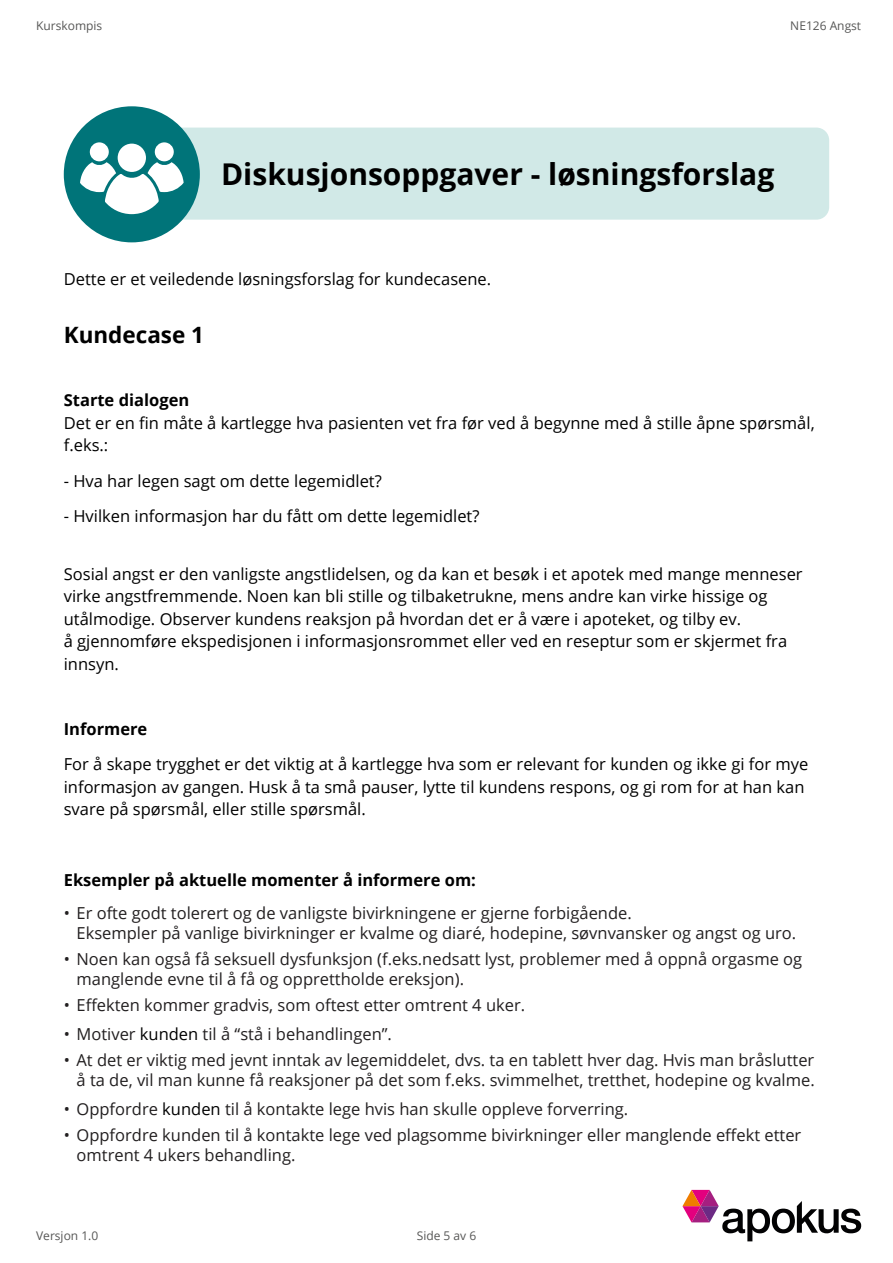
<style>
.page{position:relative;width:893px;height:1263px;background:#fff}
.page>*{position:absolute;margin:0;border:0;box-sizing:border-box;transform-origin:0 0}
.t1{font:700 30px "Open Sans";color:#000}
.t2{font:700 22.5px "Open Sans";color:#000}
.t3{font:16.5px/22.5px "Open Sans";color:#000}
.t4{font:16.5px/19.8px "Open Sans";color:#221f20}
.t5{font:700 16.5px "Open Sans";color:#000}
.t6{font:12px "Open Sans";color:#575756}
.s1{color:#000}
</style>
<div class="page">
<svg style="left:682px;top:1190px;width:179px;height:51px"></svg>
<div style="left:108px;top:128px;width:721px;height:92px;background:#d1e9e7;border-radius:13px"></div>
<div style="left:64px;top:106px;width:136px;height:136px;background:#007479;border-radius:50%"></div>
<div style="left:155px;top:142px;width:19px;height:19px;background:#fff;border-radius:50%"></div>
<div style="left:90px;top:142px;width:19px;height:19px;background:#fff;border-radius:50%"></div>
<div style="left:118px;top:144px;width:28px;height:28px;background:#fff;border-radius:50%"></div>
<svg style="left:80px;top:162px;width:104px;height:57px"></svg>
<p class="t6" style="left:36px;top:18px;width:68px">Kurskompis</p>
<p class="t6" style="left:790px;top:18px;width:72px">NE126 Angst</p>
<h1 class="t1" style="left:221px;top:153px;width:555px">Diskusjonsoppgaver - løsningsforslag</h1>
<p class="t3" style="left:64px;top:267px;width:429px">Dette er et veiledende løsningsforslag for kundecasene.</p>
<h2 class="t2" style="left:64px;top:319px;width:142px">Kundecase 1</h2>
<p class="t5" style="left:64px;top:389px;width:127px">Starte dialogen</p>
<p class="t3" style="left:64px;top:411px;width:752px">Det er en fin måte å kartlegge hva pasienten vet fra før ved å begynne med å stille åpne spørsmål, f.eks.:</p>
<p class="t3" style="left:64px;top:469px;width:320px">- Hva har legen sagt om dette legemidlet?</p>
<p class="t3" style="left:64px;top:504px;width:417px">- Hvilken informasjon har du fått om dette legemidlet?</p>
<p class="t3" style="left:64px;top:562px;width:740px">Sosial angst er den vanligste angstlidelsen, og da kan et besøk i et apotek med mange menneser virke angstfremmende. Noen kan bli stille og tilbaketrukne, mens andre kan virke hissige og utålmodige. Observer kundens reaksjon på hvordan det er å være i apoteket, og tilby ev.<br>å gjennomføre ekspedisjonen i informasjonsrommet eller ved en reseptur som er skjermet fra innsyn.</p>
<p class="t5" style="left:64px;top:717px;width:85px">Informere</p>
<p class="t3" style="left:64px;top:752px;width:746px">For å skape trygghet er det viktig at å kartlegge hva som er relevant for kunden og ikke gi for mye informasjon av gangen. Husk å ta små pauser, lytte til kundens respons, og gi rom for at han kan svare på spørsmål, eller stille spørsmål.</p>
<p class="t5" style="left:64px;top:869px;width:414px">Eksempler på aktuelle momenter å informere om:</p>
<p class="t4" style="left:77px;top:902px;width:721px;text-indent:-13px">• Er ofte godt tolerert og de vanligste bivirkningene er gjerne forbigående.<br>Eksempler på vanlige bivirkninger er kvalme og diaré, hodepine, søvnvansker og angst og uro.</p>
<p class="t4" style="left:77px;top:948px;width:727px;text-indent:-13px">• Noen kan også få seksuell dysfunksjon (f.eks.nedsatt lyst, problemer med å oppnå orgasme og manglende evne til å få og opprettholde ereksjon).</p>
<p class="t4" style="left:64px;top:994px;width:463px">• Effekten kommer gradvis, som oftest etter omtrent 4 uker.</p>
<p class="t4" style="left:64px;top:1023px;width:330px">• Motiver <span class="s1">kunden</span> til å “stå i behandlingen”.</p>
<p class="t4" style="left:64px;top:1049px;width:752px;text-align:right">• At det er viktig med jevnt inntak av legemiddelet, dvs. ta en tablett hver dag. Hvis man bråslutter å ta de, vil man kunne få reaksjoner på det som f.eks. svimmelhet, tretthet, hodepine og kvalme.</p>
<p class="t4" style="left:64px;top:1098px;width:566px">• Oppfordre <span class="s1">kunden</span> til å kontakte lege hvis han skulle oppleve forverring.</p>
<p class="t4" style="left:77px;top:1124px;width:726px;text-indent:-13px">• Oppfordre kunden til å kontakte lege ved plagsomme bivirkninger eller manglende effekt etter omtrent 4 ukers behandling.</p>
<p class="t6" style="left:36px;top:1228px;width:64px">Versjon 1.0</p>
<p class="t6" style="left:417px;top:1228px;width:61px">Side 5 av 6</p>
</div>
